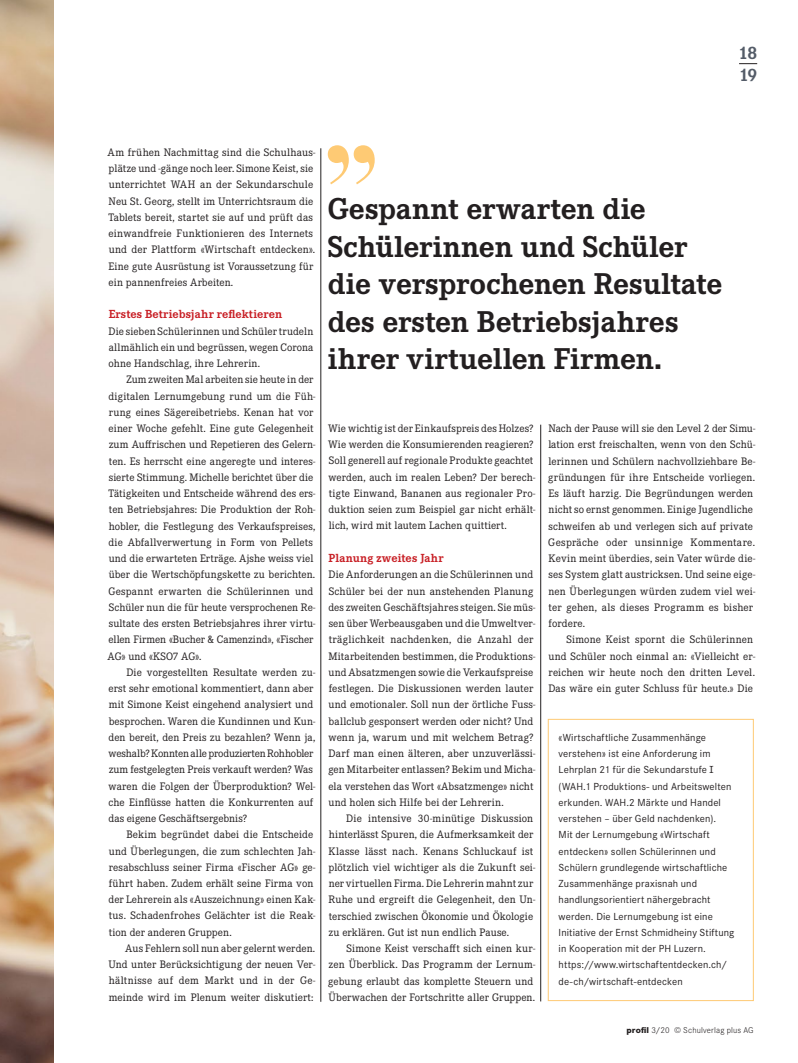
<style>
.page{position:relative;width:798px;height:1063px;background:#fff}
.page>*{position:absolute;margin:0;border:0;box-sizing:border-box;transform-origin:0 0}
.t1{font:700 31.25px/37.5px "Corporate E";letter-spacing:-.005em;color:#231f20}
.t2{font:700 18.75px/21.8px "Corporate E";color:#545c68}
.t3{font:700 12.25px "Corporate E";letter-spacing:.01em;color:#c82026}
.t4{font:11.25px/16.2px "Corporate E";letter-spacing:.01em;color:#231f20}
.t5{font:10.62px/16.2px "Corporate S";letter-spacing:.01em;color:#231f20}
.t6{font:300 8.75px "Corporate S";letter-spacing:.02em;color:#231f20}
.s1{font-family:"American Typewriter"}
.s2{font-weight:800}
</style>
<div class="page">
<img style="left:0;top:0;width:53px;height:1063px">
<svg style="left:327px;top:145px;width:47px;height:39px"></svg>
<hr style="left:320px;top:148px;width:1px;height:854px;background:#231f20">
<hr style="left:540px;top:425px;width:1px;height:576px;background:#231f20">
<div style="left:547px;top:719px;width:206px;height:282px;border:1px solid #feca74"></div>
<svg style="left:739px;top:63px;width:17px;height:1px"></svg>
<h2 class="t2" style="left:738px;top:42px;width:20px">18<br>19</h2>
<p class="t4" style="left:107px;top:144px;width:209px">Am frühen Nachmittag sind die Schulhaus&shy;plätze und -gänge noch leer. Simone Keist, sie unterrichtet WAH an der Sekundarschule Neu St. Georg, stellt im Unterrichtsraum die Tablets bereit, startet sie auf und prüft das einwandfreie Funktionieren des Internets und der Plattform «Wirtschaft entdecken».<br>Eine gute Ausrüstung ist Voraussetzung für ein pannenfreies Arbeiten.</p>
<p class="t3" style="left:109px;top:307px;width:175px">Erstes Betriebsjahr reflektieren</p>
<p class="t4" style="left:108px;top:323px;width:206px;text-align:justify">Die sieben Schülerinnen und Schüler trudeln allmählich ein und begrüssen, wegen Corona ohne Handschlag, ihre Lehrerin.</p>
<p class="t4" style="left:107px;top:372px;width:209px;text-indent:19px">Zum zweiten Mal arbeiten sie heute in der digitalen Lernumgebung rund um die Füh&shy;rung eines Sägereibetriebs. Kenan hat vor einer Woche gefehlt. Eine gute Gelegenheit zum Auffrischen und Repetieren des Gelern&shy;ten. Es herrscht eine angeregte und interes&shy;sierte Stimmung. Michelle berichtet über die Tätigkeiten und Entscheide während des ers&shy;ten Betriebsjahres: Die Produktion der Roh&shy;hobler, die Festlegung des Verkaufspreises, die Abfallverwertung in Form von Pellets und die erwarteten Erträge. Ajshe weiss viel über die Wertschöpfungskette zu berichten.<br>Gespannt erwarten die Schülerinnen und Schüler nun die für heute versprochenen Re&shy;sultate des ersten Betriebsjahres ihrer virtu&shy;ellen Firmen «Bucher &amp; Camenzind», «Fischer AG» und «KSO7 AG».</p>
<p class="t4" style="left:108px;top:664px;width:208px;text-indent:18px">Die vorgestellten Resultate werden zu&shy;erst sehr emotional kommentiert, dann aber mit Simone Keist eingehend analysiert und besprochen. Waren die Kundinnen und Kun&shy;den bereit, den Preis zu bezahlen? Wenn ja, weshalb? Konnten alle produzierten Rohhobler zum festgelegten Preis verkauft werden? Was waren die Folgen der Überproduktion? Wel&shy;che Einflüsse hatten die Konkurrenten auf das eigene Geschäftsergebnis?</p>
<p class="t4" style="left:108px;top:827px;width:208px;text-indent:18px">Bekim begründet dabei die Entscheide und Überlegungen, die zum schlechten Jah&shy;resabschluss seiner Firma «Fischer AG» ge&shy;führt haben. Zudem erhält seine Firma von der Lehrerein als «Auszeichnung» einen Kak&shy;tus. Schadenfrohes Gelächter ist die Reak&shy;tion der anderen Gruppen.</p>
<p class="t4" style="left:108px;top:940px;width:208px;text-align:justify;text-indent:17px">Aus Fehlern soll nun aber gelernt werden.<br>Und unter Berücksichtigung der neuen Ver&shy;hältnisse auf dem Markt und in der Ge&shy;meinde wird im Plenum weiter diskutiert:</p>
<h1 class="t1" style="left:327px;top:190px;width:396px">Gespannt erwarten die<br>Schülerinnen und Schüler die versprochenen Resultate des ersten Betriebsjahres ihrer virtuellen Firmen.</h1>
<p class="t4" style="left:328px;top:420px;width:208px">Wie wichtig ist der Einkaufspreis des Holzes?<br>Wie werden die Konsumierenden reagieren?<br>Soll generell auf regionale Produkte geachtet werden, auch im realen Leben? Der berech&shy;tigte Einwand, Bananen aus regionaler Pro&shy;duktion seien zum Beispiel gar nicht erhält&shy;lich, wird mit lautem Lachen quittiert.</p>
<p class="t3" style="left:328px;top:551px;width:116px">Planung zweites Jahr</p>
<p class="t4" style="left:328px;top:567px;width:208px">Die Anforderungen an die Schülerinnen und Schüler bei der nun anstehenden Planung des zweiten Geschäftsjahres steigen. Sie müs&shy;sen über Werbeausgaben und die Umweltver&shy;träglichkeit nachdenken, die Anzahl der Mitarbeitenden bestimmen, die Produktions&shy;und Absatzmengen sowie die Verkaufspreise festlegen. Die Diskussionen werden lauter und emotionaler. Soll nun der örtliche Fuss&shy;ballclub gesponsert werden oder nicht? Und wenn ja, warum und mit welchem Betrag?<br>Darf man einen älteren, aber unzuverlässi&shy;gen Mitarbeiter entlassen? Bekim und Micha&shy;ela verstehen das Wort «Absatzmenge» nicht und holen sich Hilfe bei der Lehrerin.</p>
<p class="t4" style="left:328px;top:811px;width:208px;text-indent:18px">Die intensive 30-minütige Diskussion hinterlässt Spuren, die Aufmerksamkeit der Klasse lässt nach. Kenans Schluckauf ist plötzlich viel wichtiger als die Zukunft sei&shy;ner virtuellen Firma. Die Lehrerin mahnt zur Ruhe und ergreift die Gelegenheit, den Un&shy;terschied zwischen Ökonomie und Ökologie zu erklären. Gut ist nun endlich Pause.</p>
<p class="t4" style="left:328px;top:940px;width:208px;text-indent:18px">Simone Keist verschafft sich einen kur&shy;zen Überblick. Das Programm der Lernum&shy;gebung erlaubt das komplette Steuern und Überwachen der Fortschritte aller Gruppen.</p>
<p class="t4" style="left:548px;top:420px;width:208px">Nach der Pause will sie den Level 2 der Simu&shy;lation erst freischalten, wenn von den Schü&shy;lerinnen und Schülern nachvollziehbare Be&shy;gründungen für ihre Entscheide vorliegen.<br>Es läuft harzig. Die Begründungen werden nicht so ernst genommen. Einige Jugendliche schweifen ab und verlegen sich auf private Gespräche oder unsinnige Kommentare.<br>Kevin meint überdies, sein Vater würde die&shy;ses System glatt austricksen. Und seine eige&shy;nen Überlegungen würden zudem viel wei&shy;ter gehen, als dieses Programm es bisher fordere.</p>
<p class="t4" style="left:548px;top:632px;width:208px;text-indent:18px">Simone Keist spornt die Schülerinnen und Schüler noch einmal an: «Vielleicht er&shy;reichen wir heute noch den dritten Level.<br>Das wäre ein guter Schluss für heute.» Die</p>
<p class="t5" style="left:558px;top:729px;width:177px">«Wirtschaftliche Zusammenhänge verstehen» ist eine Anforderung im Lehrplan 21 für die Sekundarstufe <span class="s1">I </span>(WAH.1 Produktions- und Arbeitswelten erkunden. WAH.2 Märkte und Handel verstehen – über Geld nachdenken).<br>Mit der Lernumgebung «Wirtschaft entdecken» sollen Schülerinnen und Schülern grundlegende wirtschaftliche Zusammenhänge praxisnah und handlungsorientiert nähergebracht werden. Die Lernumgebung ist eine Initiative der Ernst Schmidheiny Stiftung in Kooperation mit der PH Luzern. https://www.wirtschaftentdecken.ch/ de-ch/wirtschaft-entdecken</p>
<p class="t6" style="left:626px;top:1025px;width:129px"><span class="s2">profil</span> 3/20 © Schulverlag plus AG</p>
</div>
